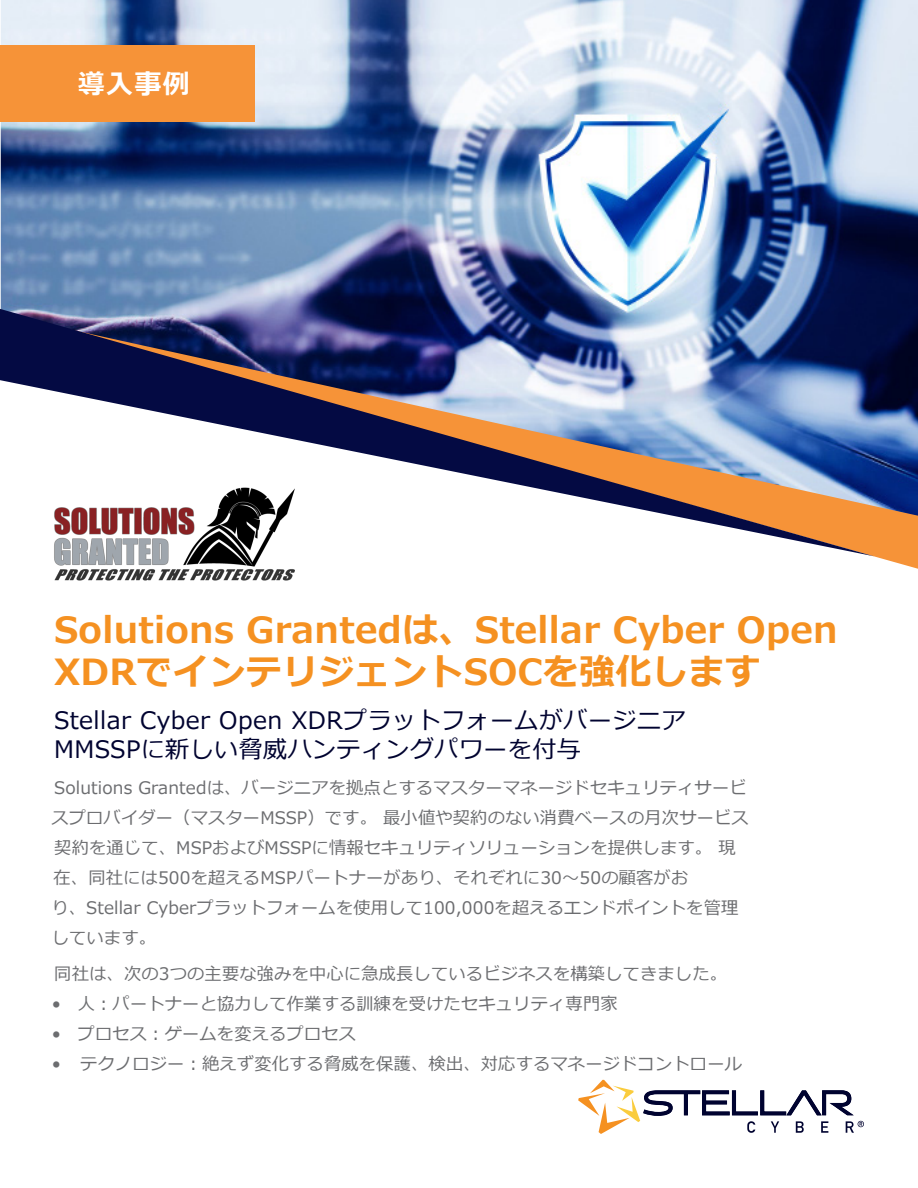
<style>
.page{position:relative;width:918px;height:1188px;background:#fff}
.page>*{position:absolute;margin:0;border:0;box-sizing:border-box;transform-origin:0 0}
.t1{font:700 36px/42px "Meiryo";letter-spacing:.01em;color:#f59121}
.t2{font:700 27px "Meiryo";color:#fff}
.t3{font:24px/28.5px "Meiryo";letter-spacing:.02em;color:#000330}
.t4{font:17.25px/30px "Meiryo";letter-spacing:.01em;color:#6c6d70}
</style>
<div class="page">
<img style="left:1px;top:0;width:917px;height:326px">
<img style="left:54px;top:556px;width:241px;height:25px">
<div style="left:0;top:45px;width:255px;height:77px;background:#f69338"></div>
<svg style="left:56px;top:326px;width:862px;height:243px"></svg>
<svg style="left:0;top:309px;width:874px;height:247px"></svg>
<svg style="left:578px;top:1080px;width:286px;height:54px"></svg>
<p class="t2" style="left:78px;top:65px;width:114px">導入事例</p>
<p class="t1" style="left:54px;top:611px;width:785px">Solutions Grantedは、Stellar Cyber Open<br>XDRでインテリジェントSOCを強化します</p>
<p class="t3" style="left:54px;top:707px;width:633px">Stellar Cyber Open XDRプラットフォームがバージニア<br>MMSSPに新しい脅威ハンティングパワーを付与</p>
<p class="t4" style="left:51px;top:773px;width:699px">Solutions Grantedは、バージニアを拠点とするマスターマネージドセキュリティサービスプロバイダー（マスターMSSP）です。 最小値や契約のない消費ベースの月次サービス契約を通じて、MSPおよびMSSPに情報セキュリティソリューションを提供します。 現在、同社には500を超えるMSPパートナーがあり、それぞれに30〜50の顧客がお<br>り、Stellar Cyberプラットフォームを使用して100,000を超えるエンドポイントを管理しています。</p>
<p class="t4" style="left:54px;top:960px;width:674px">同社は、次の3つの主要な強みを中心に急成長しているビジネスを構築してきました。</p>
<p class="t4" style="left:52px;top:990px;width:567px">• 人：パートナーと協力して作業する訓練を受けたセキュリティ専門家</p>
<p class="t4" style="left:52px;top:1020px;width:306px">• プロセス：ゲームを変えるプロセス</p>
<p class="t4" style="left:52px;top:1050px;width:692px">• テクノロジー：絶えず変化する脅威を保護、検出、対応するマネージドコントロール</p>
</div>
